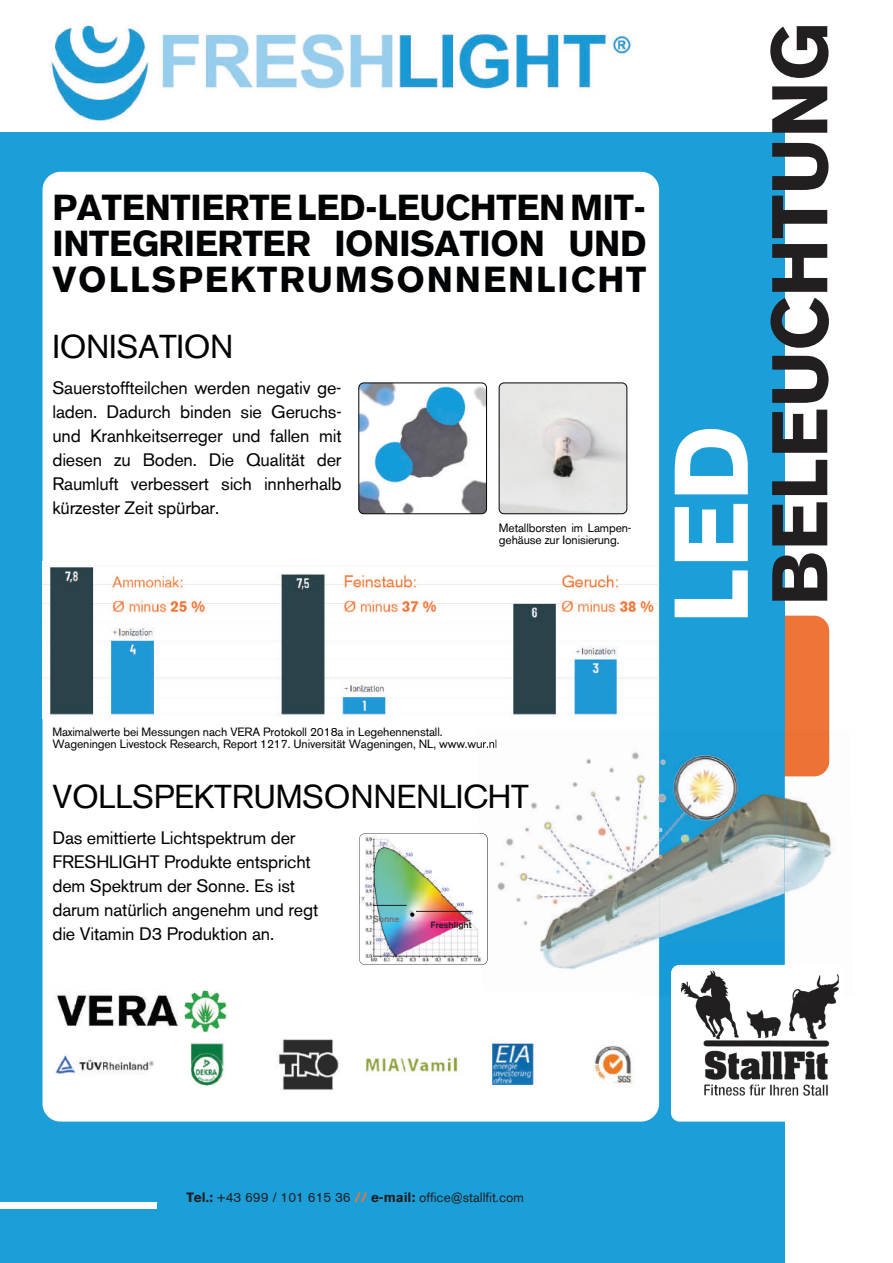
<style>
.page{position:relative;width:893px;height:1263px;background:#fff}
.page>*{position:absolute;margin:0;border:0;box-sizing:border-box;transform-origin:0 0}
.t1{font:700 103.5px "Akzidenz Grotesk BE";color:#fff}
.t2{font:700 78px "Akzidenz Grotesk BE";color:#231f20}
.t3{font:700 36px/36px "Akzidenz Grotesk BE";letter-spacing:.05em;color:#020304;text-align:justify}
.t4{font:33px "Akzidenz Grotesk BE";letter-spacing:-.01em;color:#020304}
.t5{font:18px/24px "Akzidenz Grotesk BE";letter-spacing:-.01em;color:#020304;text-align:justify}
.t6{font:13.5px "Akzidenz Grotesk BE";color:#231f20}
.t7{font:12px/12px "Akzidenz Grotesk BE";letter-spacing:-.01em;color:#020304}
.t8{font:500 9px "Akzidenz Grotesk BE";color:#231f20}
.t9{font:500 9px "Akzidenz Grotesk BE";color:#717271}
.s1{font-weight:700}
.s2{font-weight:700;color:#ee7537}
</style>
<div class="page">
<div style="left:668px;top:616px;width:161px;height:160px;background:#ee7537;border-radius:15px"></div>
<div style="left:0;top:132px;width:784px;height:1131px;background:#1c9ed9"></div>
<div style="left:671px;top:965px;width:179px;height:156px;background:#fff;border-radius:9px"></div>
<img style="left:687px;top:996px;width:149px;height:100px">
<div style="left:43px;top:172px;width:616px;height:949px;background:#fff;border-radius:18px"></div>
<img style="left:43px;top:567px;width:614px;height:149px">
<img style="left:359px;top:383px;width:128px;height:131px">
<div style="left:359px;top:383px;width:128px;height:131px;border:1px solid #020304;border-radius:5px"></div>
<img style="left:499px;top:383px;width:128px;height:131px">
<div style="left:499px;top:383px;width:128px;height:131px;border:1px solid #020304;border-radius:5px"></div>
<img style="left:359px;top:833px;width:120px;height:132px">
<div style="left:0;top:1202px;width:157px;height:6px;background:#fff"></div>
<img style="left:50px;top:25px;width:582px;height:97px">
<img style="left:55px;top:991px;width:579px;height:100px">
<img style="left:784px;top:730px;width:48px;height:235px">
<img style="left:784px;top:730px;width:45px;height:46px">
<img style="left:659px;top:730px;width:125px;height:211px">
<img style="left:659px;top:941px;width:125px;height:55px">
<img style="left:671px;top:965px;width:168px;height:31px">
<img style="left:477px;top:739px;width:137px;height:153px">
<img style="left:614px;top:752px;width:45px;height:201px">
<img style="left:487px;top:889px;width:131px;height:80px">
<img style="left:477px;top:739px;width:19px;height:12px">
<img style="left:479px;top:833px;width:8px;height:132px">
<img style="left:482px;top:991px;width:152px;height:5px">
<h3 class="t3" style="left:52px;top:190px;width:596px">PATENTIERTE LED-LEUCHTEN MIT-INTEGRIERTER IONISATION UND VOLLSPEKTRUMSONNENLICHT</h3>
<h3 class="t4" style="left:52px;top:327px;width:183px">IONISATION</h3>
<p class="t5" style="left:52px;top:376px;width:291px">Sauerstoffteilchen werden negativ ge&shy;laden. Dadurch binden sie Geruchs&shy;und Kranhkeitserreger und fallen mit diesen zu Boden. Die Qualität der Raumluft verbessert sich innherhalb kürzester Zeit spürbar.</p>
<p class="t7" style="left:499px;top:522px;width:134px">Metallborsten im Lampen&shy;gehäuse zur Ionisierung.</p>
<h1 class="t1" style="left:652px;top:624px;width:200px;rotate:-90deg">LED</h1>
<h2 class="t2" style="left:755px;top:606px;width:585px;rotate:-90deg">BELEUCHTUNG</h2>
<p class="t7" style="left:52px;top:726px;width:446px">Maximalwerte bei Messungen nach VERA Protokoll 2018a in Legehennenstall.<br>Wageningen Livestock Research, Report 1217. Universität Wageningen, NL, www.wur.nl</p>
<h3 class="t4" style="left:52px;top:777px;width:478px">VOLLSPEKTRUMSONNENLICHT</h3>
<p class="t5" style="left:52px;top:826px;width:267px;text-align:left">Das emittierte Lichtspektrum der<br>FRESHLIGHT Produkte entspricht dem Spektrum der Sonne. Es ist darum natürlich angenehm und regt die Vitamin D3 Produktion an.</p>
<p class="t9" style="left:373px;top:913px;width:28px">Sonne</p>
<p class="t8" style="left:431px;top:919px;width:43px">Freshlight</p>
<p class="t6" style="left:186px;top:1189px;width:339px"><span class="s1">Tel. :</span> +43 699 / 101 615 36 <span class="s2">//</span> <span class="s1">e-mail:</span> office@stallfit.com</p>
</div>
